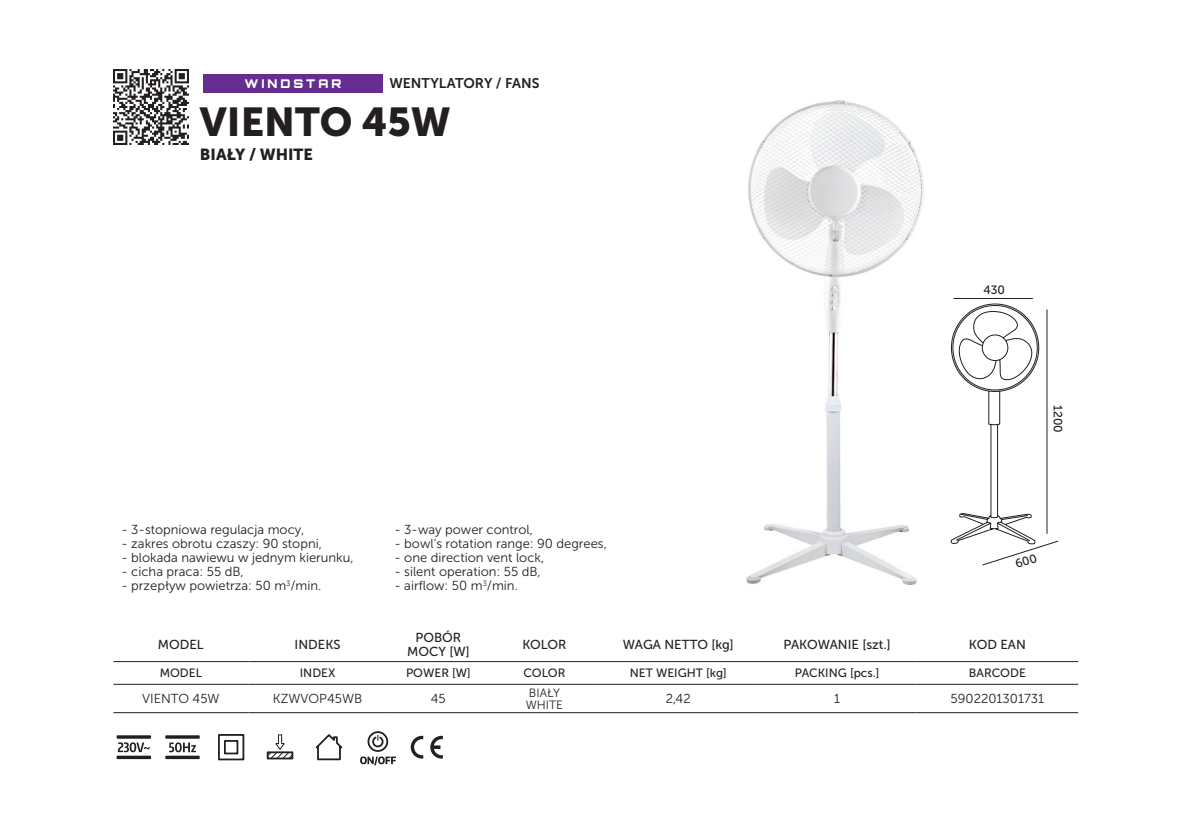
<style>
.page{position:relative;width:1191px;height:840px;background:#fff}
.page>*{position:absolute;margin:0;border:0;box-sizing:border-box;transform-origin:0 0}
.t1{font:40px "Museo Sans 900";color:#231f20}
.t2{font:16px "Museo Sans 900";color:#231f20}
.t3{font:14px "Museo Sans 700";color:#231f20}
.t4{font:13px "Museo Sans 300";color:#231f20}
.t5{font:13px/14px "Museo Sans 500";color:#231f20;text-align:center}
.t6{font:12px "Museo Sans 500";color:#231f20}
.t7{font:12px/12px "Museo Sans 300";color:#231f20}
.t8{font:900 12px "Orbitron";letter-spacing:.25em;color:#fff}
</style>
<div class="page">
<svg style="left:113px;top:662px;width:965px;height:23px"></svg>
<div style="left:248px;top:661px;width:139px;height:23px;background:#fff"></div>
<svg style="left:387px;top:662px;width:103px;height:23px"></svg>
<hr style="left:113px;top:661px;width:135px;height:1px;background:#231f20">
<hr style="left:490px;top:661px;width:109px;height:1px;background:#231f20">
<hr style="left:599px;top:661px;width:158px;height:1px;background:#231f20">
<hr style="left:757px;top:661px;width:159px;height:1px;background:#231f20">
<hr style="left:916px;top:661px;width:162px;height:1px;background:#231f20">
<hr style="left:113px;top:683px;width:135px;height:1px;background:#231f20">
<hr style="left:490px;top:683px;width:109px;height:1px;background:#231f20">
<hr style="left:599px;top:683px;width:158px;height:1px;background:#231f20">
<hr style="left:757px;top:683px;width:159px;height:1px;background:#231f20">
<hr style="left:916px;top:683px;width:162px;height:1px;background:#231f20">
<hr style="left:113px;top:712px;width:135px;height:1px;background:#231f20">
<hr style="left:248px;top:712px;width:139px;height:1px;background:#231f20">
<hr style="left:490px;top:712px;width:109px;height:1px;background:#231f20">
<hr style="left:599px;top:712px;width:158px;height:1px;background:#231f20">
<hr style="left:757px;top:712px;width:159px;height:1px;background:#231f20">
<hr style="left:916px;top:712px;width:162px;height:1px;background:#231f20">
<hr style="left:387px;top:683px;width:103px;height:1px;background:#231f20">
<hr style="left:387px;top:712px;width:103px;height:1px;background:#231f20">
<hr style="left:248px;top:661px;width:139px;height:1px;background:#231f20">
<hr style="left:387px;top:661px;width:103px;height:1px;background:#231f20">
<hr style="left:248px;top:683px;width:139px;height:1px;background:#231f20">
<svg style="left:118px;top:742px;width:32px;height:9px"></svg>
<div style="left:117px;top:734px;width:34px;height:4px;border:2px solid #231f20"></div>
<div style="left:117px;top:755px;width:34px;height:3px;border:2px solid #231f20"></div>
<div style="left:165px;top:734px;width:35px;height:4px;border:2px solid #231f20"></div>
<div style="left:165px;top:755px;width:35px;height:3px;border:2px solid #231f20"></div>
<svg style="left:169px;top:742px;width:27px;height:9px"></svg>
<svg style="left:218px;top:734px;width:27px;height:26px"></svg>
<svg style="left:266px;top:734px;width:28px;height:25px"></svg>
<svg style="left:315px;top:734px;width:28px;height:26px"></svg>
<svg style="left:360px;top:731px;width:36px;height:34px"></svg>
<svg style="left:411px;top:735px;width:12px;height:23px"></svg>
<svg style="left:430px;top:735px;width:13px;height:23px"></svg>
<img style="left:114px;top:70px;width:75px;height:74px">
<div style="left:203px;top:75px;width:179px;height:18px;background:#652d91"></div>
<img style="left:746px;top:100px;width:178px;height:485px">
<hr style="left:953px;top:298px;width:79px;height:1px;background:#231f20">
<svg style="left:950px;top:303px;width:109px;height:263px"></svg>
<p class="t8" style="left:245px;top:76px;width:98px">WINDSTAR</p>
<p class="t3" style="left:389px;top:76px;width:151px">WENTYLATORY / FANS</p>
<h1 class="t1" style="left:200px;top:100px;width:252px">VIENTO 45W</h1>
<p class="t2" style="left:200px;top:146px;width:114px">BIAŁY / WHITE</p>
<p class="t6" style="left:983px;top:283px;width:23px">430</p>
<p class="t6" style="left:1064px;top:405px;width:29px;rotate:90deg">1200</p>
<p class="t4" style="left:121px;top:522px;width:184px">- 3-stopniowa regulacja mocy,</p>
<p class="t4" style="left:121px;top:536px;width:202px">- zakres obrotu czaszy: 90 stopni,</p>
<p class="t4" style="left:121px;top:550px;width:234px">- blokada nawiewu w jednym kierunku,</p>
<p class="t4" style="left:121px;top:564px;width:124px">- cicha praca: 55 dB,</p>
<p class="t4" style="left:121px;top:578px;width:201px">- przepływ powietrza: 50 m<sup>3</sup>/min.</p>
<p class="t4" style="left:394px;top:522px;width:140px">- 3-way power control,</p>
<p class="t4" style="left:394px;top:536px;width:214px">- bowl’s rotation range: 90 degrees,</p>
<p class="t4" style="left:394px;top:550px;width:151px">- one direction vent lock,</p>
<p class="t4" style="left:394px;top:564px;width:148px">- silent operation: 55 dB,</p>
<p class="t4" style="left:394px;top:578px;width:125px">- airflow: 50 m<sup>3</sup>/min.</p>
<p class="t5" style="left:158px;top:637px;width:47px">MODEL</p>
<p class="t5" style="left:295px;top:637px;width:47px">INDEKS</p>
<p class="t5" style="left:407px;top:630px;width:64px">POBÓR<br>MOCY [W]</p>
<p class="t5" style="left:522px;top:637px;width:46px">KOLOR</p>
<p class="t5" style="left:623px;top:637px;width:112px">WAGA NETTO [kg]</p>
<p class="t5" style="left:783px;top:637px;width:109px">PAKOWANIE [szt.]</p>
<p class="t5" style="left:969px;top:637px;width:59px">KOD EAN</p>
<p class="t6" style="left:160px;top:666px;width:44px">MODEL</p>
<p class="t6" style="left:300px;top:666px;width:37px">INDEX</p>
<p class="t6" style="left:406px;top:666px;width:66px">POWER [W]</p>
<p class="t6" style="left:523px;top:666px;width:44px">COLOR</p>
<p class="t6" style="left:630px;top:666px;width:98px">NET WEIGHT [kg]</p>
<p class="t6" style="left:794px;top:666px;width:86px">PACKING [pcs.]</p>
<p class="t6" style="left:968px;top:666px;width:59px">BARCODE</p>
<p class="t4" style="left:142px;top:691px;width:79px">VIENTO 45W</p>
<p class="t4" style="left:273px;top:691px;width:91px">KZWVOP45WB</p>
<p class="t4" style="left:431px;top:691px;width:17px">45</p>
<p class="t7" style="left:526px;top:686px;width:39px">BIAŁY<br>WHITE</p>
<p class="t4" style="left:666px;top:691px;width:26px">2,42</p>
<p class="t4" style="left:834px;top:691px;width:8px">1</p>
<p class="t4" style="left:950px;top:691px;width:95px">5902201301731</p>
</div>
